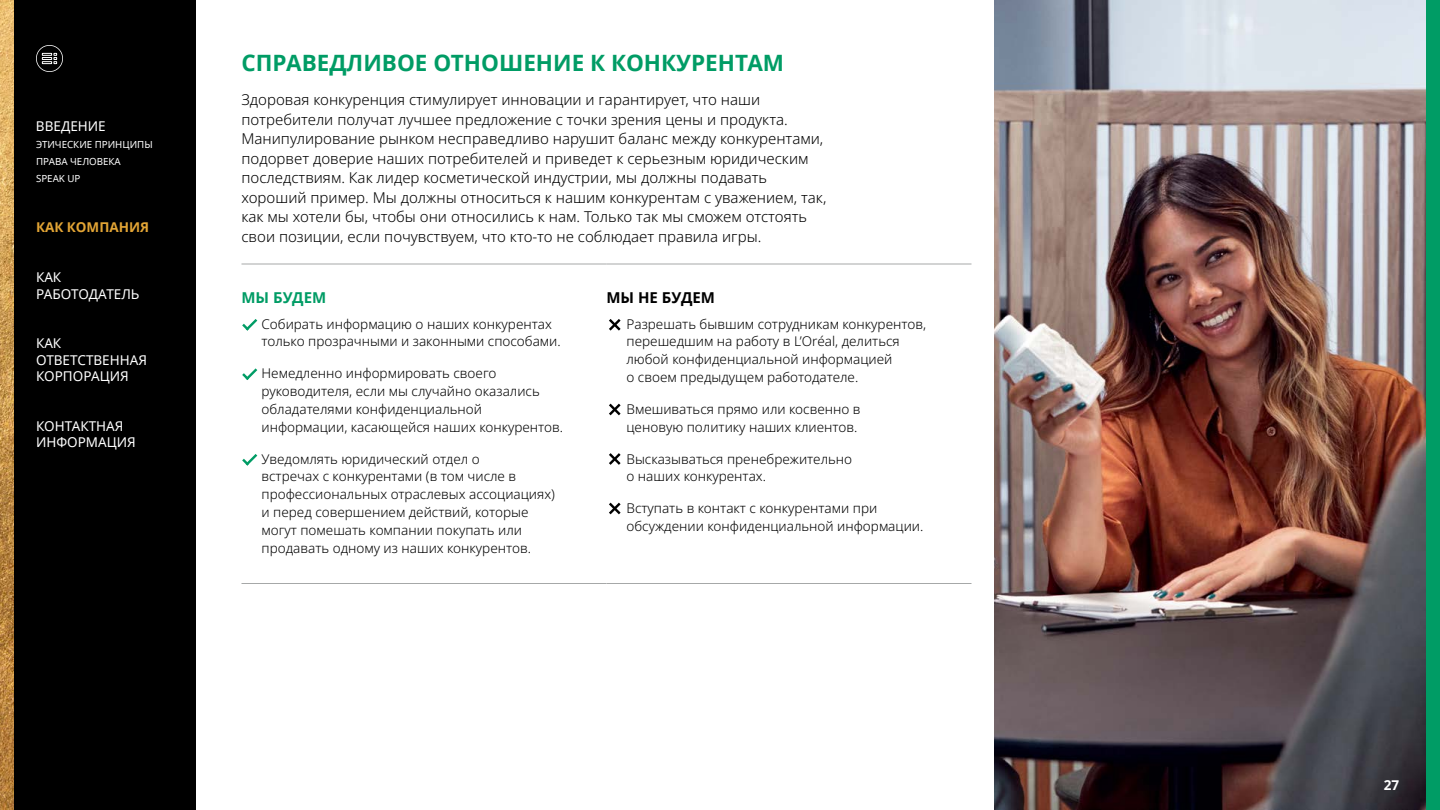
<style>
.page{position:relative;width:1440px;height:810px;background:#fff}
.page>*{position:absolute;margin:0;border:0;box-sizing:border-box;transform-origin:0 0}
.t1{font:700 22.5px "Noto Sans";color:#009c65}
.t2{font:300 15px/19.5px "Noto Sans";color:#000}
.t3{font:700 15px "Noto Sans";color:#000}
.t4{font:700 15px "Noto Sans";color:#009c65}
.t5{font:300 13.5px/18px "Noto Sans";color:#000}
.t6{font:13.5px/16.2px "Noto Sans";color:#fff}
.t7{font:700 13.5px "Noto Sans";color:#e3a535}
.t8{font:700 13.5px "Noto Sans";color:#fff}
.t9{font:9.75px/17.2px "Noto Sans";color:#fff}
</style>
<div class="page">
<img style="left:994px;top:0;width:432px;height:810px">
<div style="left:14px;top:0;width:182px;height:810px;background:#000"></div>
<img style="left:0;top:0;width:14px;height:810px">
<hr style="left:242px;top:264px;width:365px;height:1px;background:#a6a8a8">
<hr style="left:607px;top:264px;width:365px;height:1px;background:#a6a8a8">
<hr style="left:242px;top:583px;width:365px;height:1px;background:#a6a8a8">
<hr style="left:607px;top:583px;width:365px;height:1px;background:#a6a8a8">
<svg style="left:242px;top:319px;width:15px;height:12px"></svg>
<svg style="left:242px;top:368px;width:15px;height:12px"></svg>
<svg style="left:242px;top:454px;width:15px;height:12px"></svg>
<svg style="left:609px;top:319px;width:12px;height:12px"></svg>
<svg style="left:609px;top:404px;width:12px;height:11px"></svg>
<svg style="left:609px;top:453px;width:12px;height:12px"></svg>
<svg style="left:609px;top:503px;width:12px;height:11px"></svg>
<div style="left:1426px;top:0;width:14px;height:810px;background:#009c65"></div>
<svg style="left:36px;top:45px;width:27px;height:27px"></svg>
<p class="t6" style="left:36px;top:117px;width:71px">ВВЕДЕНИЕ</p>
<p class="t9" style="left:36px;top:136px;width:118px">ЭТИЧЕСКИЕ ПРИНЦИПЫ<br>ПРАВА ЧЕЛОВЕКА<br>SPEAK UP</p>
<p class="t7" style="left:36px;top:218px;width:115px">КАК КОМПАНИЯ</p>
<p class="t6" style="left:36px;top:269px;width:105px">КАК<br>РАБОТОДАТЕЛЬ</p>
<p class="t6" style="left:36px;top:335px;width:113px">КАК<br>ОТВЕТСТВЕННАЯ<br>КОРПОРАЦИЯ</p>
<p class="t6" style="left:36px;top:417px;width:101px">КОНТАКТНАЯ<br>ИНФОРМАЦИЯ</p>
<h1 class="t1" style="left:242px;top:46px;width:544px">СПРАВЕДЛИВОЕ ОТНОШЕНИЕ К КОНКУРЕНТАМ</h1>
<p class="t2" style="left:242px;top:90px;width:586px">Здоровая конкуренция стимулирует инновации и гарантирует, что наши потребители получат лучшее предложение с точки зрения цены и продукта.<br>Манипулирование рынком несправедливо нарушит баланс между конкурентами, подорвет доверие наших потребителей и приведет к серьезным юридическим последствиям. Как лидер косметической индустрии, мы должны подавать хороший пример. Мы должны относиться к нашим конкурентам с уважением, так, как мы хотели бы, чтобы они относились к нам. Только так мы сможем отстоять свои позиции, если почувствуем, что кто-то не соблюдает правила игры.</p>
<p class="t4" style="left:242px;top:287px;width:86px">МЫ БУДЕМ</p>
<p class="t5" style="left:262px;top:315px;width:301px">Собирать информацию о наших конкурентах только прозрачными и законными способами.</p>
<p class="t5" style="left:262px;top:364px;width:303px">Немедленно информировать своего руководителя, если мы случайно оказались обладателями конфиденциальной информации, касающейся наших конкурентов.</p>
<p class="t5" style="left:262px;top:450px;width:295px">Уведомлять юридический отдел о<br>встречах с конкурентами (в том числе в профессиональных отраслевых ассоциациях) и перед совершением действий, которые могут помешать компании покупать или продавать одному из наших конкурентов.</p>
<p class="t3" style="left:607px;top:287px;width:110px">МЫ НЕ БУДЕМ</p>
<p class="t5" style="left:627px;top:315px;width:301px">Разрешать бывшим сотрудникам конкурентов, перешедшим на работу в L’Oréal, делиться любой конфиденциальной информацией<br>о своем предыдущем работодателе.</p>
<p class="t5" style="left:627px;top:400px;width:236px">Вмешиваться прямо или косвенно в ценовую политику наших клиентов.</p>
<p class="t5" style="left:627px;top:450px;width:227px">Высказываться пренебрежительно о наших конкурентах.</p>
<p class="t5" style="left:627px;top:499px;width:298px">Вступать в контакт с конкурентами при обсуждении конфиденциальной информации.</p>
<p class="t8" style="left:1384px;top:776px;width:17px">27</p>
</div>
